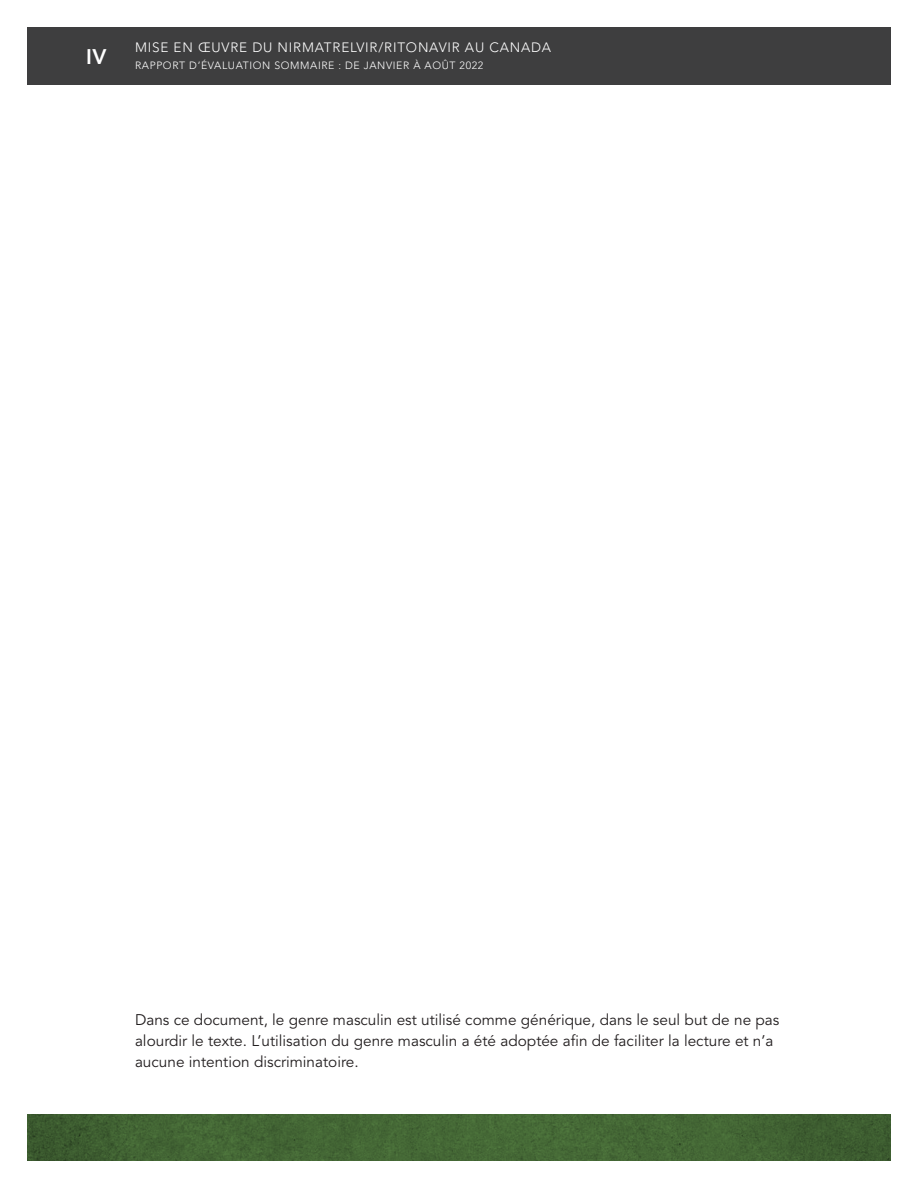
<style>
.page{position:relative;width:918px;height:1188px;background:#fff}
.page>*{position:absolute;margin:0;border:0;box-sizing:border-box;transform-origin:0 0}
.t1{font:800 21px "Avenir LT Std";color:#fff}
.BODY{font:15.3px/20.7px "Avenir LT Std";color:#231f20}
.t2{font:300 13.5px "Avenir LT Std";letter-spacing:.06em;color:#fff}
.t3{font:300 10.5px "Avenir LT Std";letter-spacing:.06em;color:#fff}
</style>
<div class="page">
<svg style="left:27px;top:1115px;width:864px;height:46px;background:#426433"></svg>
<div style="left:27px;top:27px;width:113px;height:57px;background:#3e3e3f"></div>
<div style="left:135px;top:27px;width:756px;height:57px;background:#3e3e3f"></div>
<h1 class="t1" style="left:86px;top:44px;width:22px">IV</h1>
<p class="t2" style="left:135px;top:40px;width:418px">MISE EN ŒUVRE DU NIRMATRELVIR/RITONAVIR AU CANADA</p>
<p class="t3" style="left:135px;top:59px;width:350px">RAPPORT D’ÉVALUATION SOMMAIRE : DE JANVIER À AOÛT 2022</p>
<p class="BODY" style="left:135px;top:1010px;width:646px">Dans ce document, le genre masculin est utilisé comme générique, dans le seul but de ne pas alourdir le texte. L’utilisation du genre masculin a été adoptée afin de faciliter la lecture et n’a aucune intention discriminatoire.</p>
</div>
